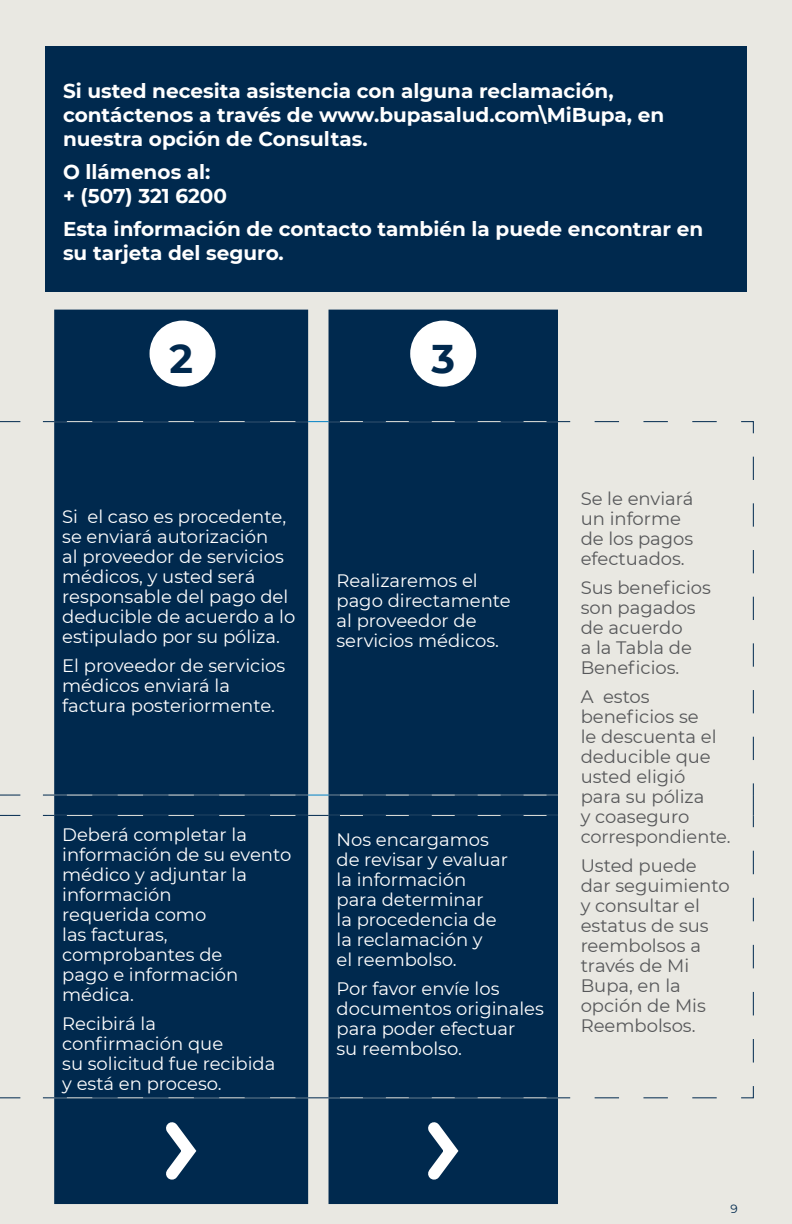
<style>
.page{position:relative;width:792px;height:1224px;background:#e9e8e2}
.page>*{position:absolute;margin:0;border:0;box-sizing:border-box;transform-origin:0 0}
.t1{font:700 40px "Montserrat";color:#00294e}
.t2{font:700 20px/24px "Montserrat";color:#fff}
.t3{font:18px/20px "Montserrat";color:#fff}
.t4{font:18px/20px "Montserrat";color:#57585a}
.t5{font:12px "Montserrat";color:#00294e}
</style>
<div class="page">
<div style="left:54px;top:310px;width:504px;height:894px;background:#00294e"></div>
<hr style="left:54px;top:421px;width:254px;height:1px;background:#e9e8e2">
<hr style="left:329px;top:421px;width:229px;height:1px;background:#e9e8e2">
<hr style="left:54px;top:795px;width:254px;height:1px;background:#e9e8e2">
<hr style="left:329px;top:795px;width:229px;height:1px;background:#e9e8e2">
<hr style="left:54px;top:815px;width:254px;height:1px;background:#e9e8e2">
<hr style="left:329px;top:815px;width:229px;height:1px;background:#e9e8e2">
<hr style="left:54px;top:1097px;width:254px;height:1px;background:#e9e8e2">
<hr style="left:329px;top:1097px;width:229px;height:1px;background:#e9e8e2">
<svg style="left:0;top:421px;width:21px;height:1px"></svg>
<svg style="left:92px;top:421px;width:191px;height:1px"></svg>
<svg style="left:43px;top:421px;width:24px;height:1px"></svg>
<svg style="left:363px;top:421px;width:172px;height:1px"></svg>
<svg style="left:753px;top:456px;width:1px;height:304px"></svg>
<svg style="left:753px;top:850px;width:1px;height:213px"></svg>
<svg style="left:753px;top:783px;width:1px;height:44px"></svg>
<svg style="left:547px;top:421px;width:207px;height:12px"></svg>
<svg style="left:0;top:795px;width:21px;height:1px"></svg>
<svg style="left:92px;top:795px;width:191px;height:1px"></svg>
<svg style="left:43px;top:795px;width:24px;height:1px"></svg>
<svg style="left:363px;top:795px;width:172px;height:1px"></svg>
<svg style="left:0;top:815px;width:21px;height:1px"></svg>
<svg style="left:92px;top:815px;width:191px;height:1px"></svg>
<svg style="left:43px;top:815px;width:24px;height:1px"></svg>
<svg style="left:363px;top:815px;width:172px;height:1px"></svg>
<svg style="left:295px;top:815px;width:45px;height:1px"></svg>
<svg style="left:0;top:1097px;width:21px;height:1px"></svg>
<svg style="left:92px;top:1097px;width:191px;height:1px"></svg>
<svg style="left:43px;top:1097px;width:24px;height:1px"></svg>
<svg style="left:363px;top:1097px;width:172px;height:1px"></svg>
<svg style="left:295px;top:1097px;width:45px;height:1px"></svg>
<svg style="left:547px;top:1086px;width:207px;height:13px"></svg>
<svg style="left:295px;top:421px;width:45px;height:1px"></svg>
<svg style="left:295px;top:795px;width:45px;height:1px"></svg>
<div style="left:150px;top:321px;width:66px;height:66px;background:#fff;border-radius:50%"></div>
<div style="left:410px;top:321px;width:66px;height:66px;background:#fff;border-radius:50%"></div>
<svg style="left:155px;top:1111px;width:49px;height:79px;background:#345472"></svg>
<svg style="left:417px;top:1111px;width:49px;height:79px;background:#345472"></svg>
<div style="left:45px;top:46px;width:702px;height:246px;background:#00294e"></div>
<p class="t2" style="left:63px;top:78px;width:603px">Si usted necesita asistencia con alguna reclamación, contáctenos a través de www.bupasalud.com\MiBupa, en nuestra opción de Consultas.</p>
<p class="t2" style="left:63px;top:159px;width:166px">O llámenos al: + (507) 321 6200</p>
<p class="t2" style="left:63px;top:216px;width:642px">Esta información de contacto también la puede encontrar en su tarjeta del seguro.</p>
<h1 class="t1" style="left:169px;top:330px;width:25px">2</h1>
<h1 class="t1" style="left:431px;top:330px;width:25px">3</h1>
<p class="t3" style="left:62px;top:506px;width:235px">Si el caso es procedente, se enviará autorización<br>al proveedor de servicios médicos, y usted será responsable del pago del deducible de acuerdo a lo estipulado por su póliza.</p>
<p class="t3" style="left:62px;top:655px;width:225px">El proveedor de servicios médicos enviará la factura posteriormente.</p>
<p class="t3" style="left:62px;top:824px;width:231px">Deberá completar la información de su evento médico y adjuntar la información<br>requerida como<br>las facturas, comprobantes de<br>pago e información médica.</p>
<p class="t3" style="left:62px;top:1013px;width:215px">Recibirá la confirmación que<br>su solicitud fue recibida y está en proceso.</p>
<p class="t3" style="left:337px;top:570px;width:176px">Realizaremos el pago directamente al proveedor de servicios médicos.</p>
<p class="t3" style="left:337px;top:829px;width:173px">Nos encargamos de revisar y evaluar la información para determinar<br>la procedencia de la reclamación y<br>el reembolso.</p>
<p class="t3" style="left:337px;top:978px;width:209px">Por favor envíe los documentos originales para poder efectuar<br>su reembolso.</p>
<p class="t4" style="left:581px;top:488px;width:114px">Se le enviará un informe de los pagos efectuados.</p>
<p class="t4" style="left:581px;top:577px;width:132px">Sus beneficios son pagados de acuerdo<br>a la Tabla de<br>Beneficios.</p>
<p class="t4" style="left:581px;top:686px;width:151px">A estos beneficios se<br>le descuenta el deducible que usted eligió<br>para su póliza<br>y coaseguro correspondiente.</p>
<p class="t4" style="left:581px;top:855px;width:150px">Usted puede dar seguimiento y consultar el estatus de sus reembolsos a través de Mi<br>Bupa, en la opción de Mis<br>Reembolsos.</p>
<p class="t5" style="left:730px;top:1201px;width:9px">9</p>
</div>
